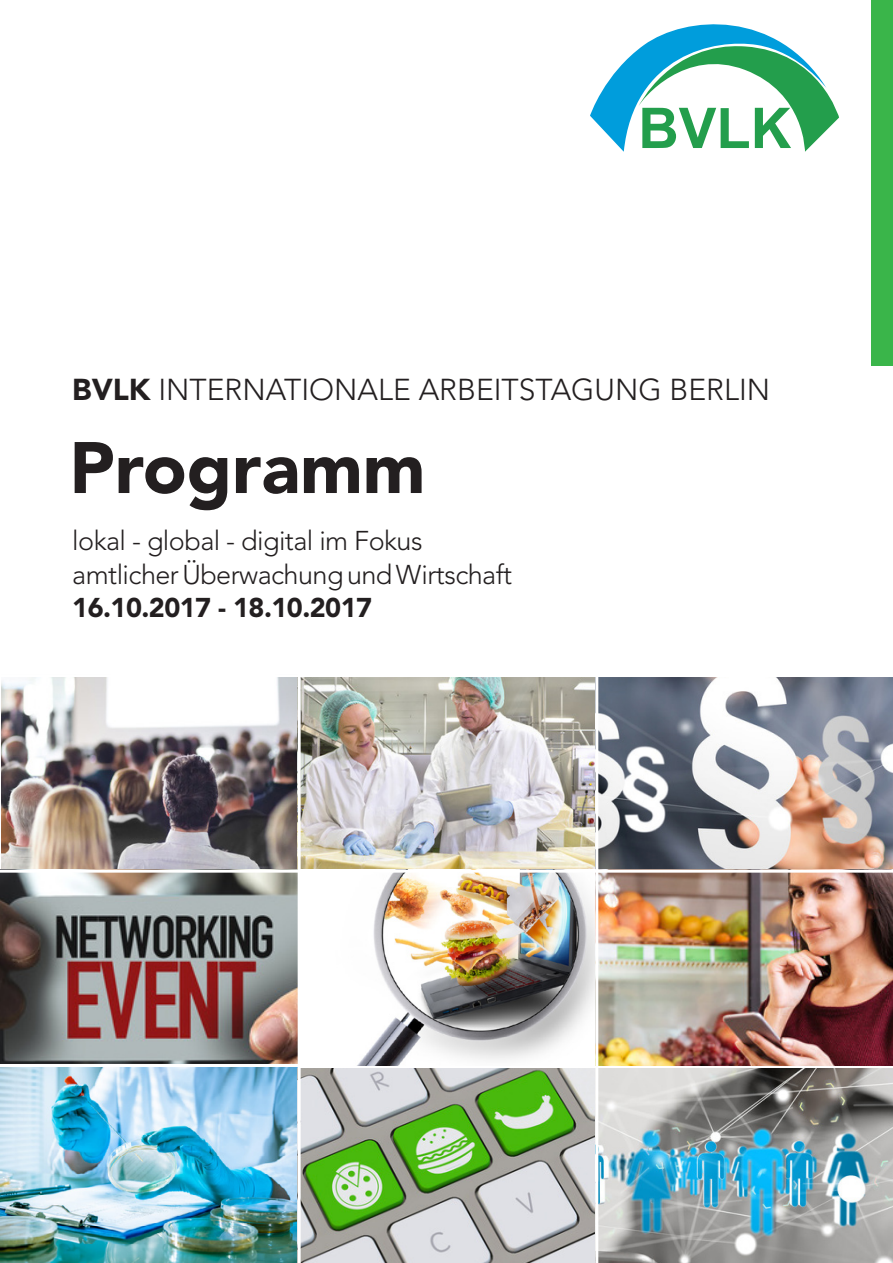
<style>
.page{position:relative;width:893px;height:1263px;background:#fff}
.page>*{position:absolute;margin:0;border:0;box-sizing:border-box;transform-origin:0 0}
.t1{font:900 72px "Avenir";color:#231f20}
.t2{font:700 56.25px "Arial";color:#239e4c}
.t3{font:300 30px "Avenir";color:#231f20}
.t4{font:300 27px/34.5px "Avenir";letter-spacing:-.02em;color:#231f20}
.t5{font:900 27px "Avenir";letter-spacing:-.02em;color:#231f20}
.s1{font-weight:900}
</style>
<div class="page">
<div style="left:872px;top:0;width:21px;height:366px;background:#3ab54a"></div>
<img style="left:0;top:1067px;width:298px;height:196px">
<img style="left:0;top:677px;width:298px;height:193px">
<img style="left:301px;top:677px;width:294px;height:193px">
<svg style="left:598px;top:677px;width:295px;height:193px"></svg>
<img style="left:0;top:873px;width:298px;height:190px">
<img style="left:358px;top:873px;width:237px;height:192px">
<img style="left:598px;top:873px;width:295px;height:192px">
<svg style="left:301px;top:1068px;width:294px;height:195px;background:#a1b894"></svg>
<img style="left:598px;top:1068px;width:295px;height:195px">
<svg style="left:590px;top:24px;width:249px;height:128px"></svg>
<h2 class="t2" style="left:638px;top:91px;width:154px">BVLK</h2>
<p class="t3" style="left:72px;top:372px;width:699px"><span class="s1">BVLK</span> INTERNATIONALE ARBEITSTAGUNG BERLIN</p>
<h1 class="t1" style="left:69px;top:424px;width:357px">Programm</h1>
<p class="t4" style="left:72px;top:523px;width:441px">lokal - global - digital im Fokus amtlicher Überwachung und Wirtschaft</p>
<p class="t5" style="left:72px;top:591px;width:301px">16.10.2017 - 18.10.2017</p>
</div>
